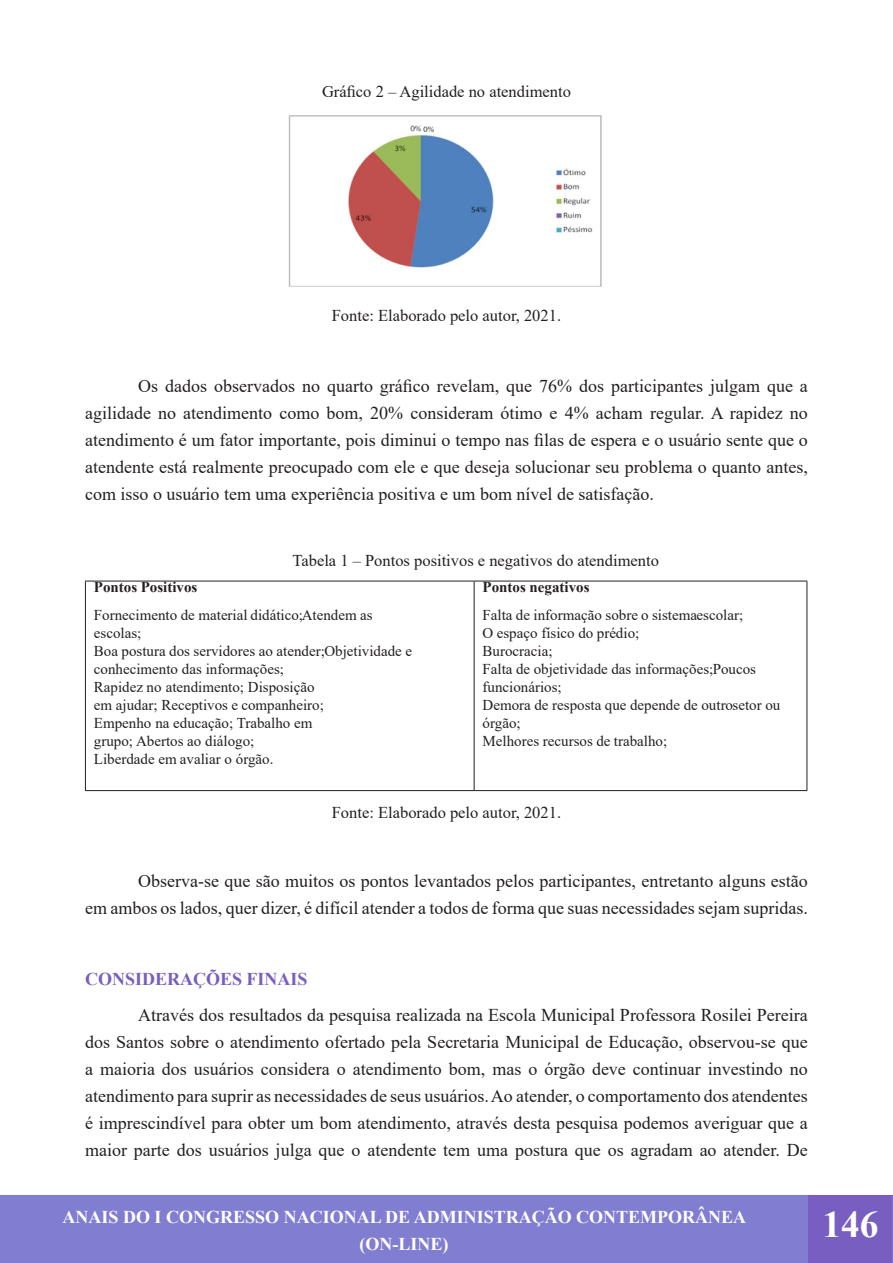
<style>
.page{position:relative;width:893px;height:1263px;background:#fff}
.page>*{position:absolute;margin:0;border:0;box-sizing:border-box;transform-origin:0 0}
.t1{font:700 37.5px "Times New Roman";color:#fff}
.t2{font:18px/27px "Times New Roman";color:#231f20;text-align:justify}
.t3{font:700 18px/27px "Times New Roman";color:#fff;text-align:center}
.t4{font:700 18px "Times New Roman";color:#785ec0}
.t5{font:16.5px "Times New Roman";color:#231f20}
.Table_Paragraph{font:15px/18px "Times New Roman";color:#231f20}
.Table_Paragraph-2{font:700 15px "Times New Roman";color:#231f20}
</style>
<div class="page">
<div style="left:0;top:1195px;width:808px;height:68px;background:#817ed1"></div>
<div style="left:809px;top:1196px;width:83px;height:66px;background:#785ec0"></div>
<div style="left:808px;top:1195px;width:85px;height:68px;border:2px solid #785ec0"></div>
<div style="left:29px;top:1195px;width:750px;height:68px;background:#817ed1"></div>
<svg style="left:892px;top:1196px;width:1px;height:67px"></svg>
<img style="left:288px;top:115px;width:314px;height:172px">
<hr style="left:85px;top:581px;width:389px;height:1px;background:#231f20">
<hr style="left:85px;top:581px;width:1px;height:209px;background:#231f20">
<hr style="left:474px;top:581px;width:333px;height:1px;background:#231f20">
<hr style="left:474px;top:581px;width:1px;height:209px;background:#231f20">
<hr style="left:806px;top:581px;width:1px;height:209px;background:#231f20">
<hr style="left:85px;top:790px;width:389px;height:1px;background:#231f20">
<hr style="left:474px;top:790px;width:333px;height:1px;background:#231f20">
<p class="t5" style="left:322px;top:80px;width:250px">Gráfico 2 – Agilidade no atendimento</p>
<p class="t5" style="left:332px;top:303px;width:231px">Fonte: Elaborado pelo autor, 2021.</p>
<p class="t2" style="left:85px;top:372px;width:724px;text-indent:53px">Os dados observados no quarto gráfico revelam, que 76% dos participantes julgam que a agilidade no atendimento como bom, 20% consideram ótimo e 4% acham regular. A rapidez no atendimento é um fator importante, pois diminui o tempo nas filas de espera e o usuário sente que o atendente está realmente preocupado com ele e que deseja solucionar seu problema o quanto antes, com isso o usuário tem uma experiência positiva e um bom nível de satisfação.</p>
<p class="t5" style="left:292px;top:549px;width:368px">Tabela 1 – Pontos positivos e negativos do atendimento</p>
<p class="Table_Paragraph-2" style="left:94px;top:576px;width:105px">Pontos Positivos</p>
<p class="Table_Paragraph" style="left:94px;top:605px;width:280px">Fornecimento de material didático; Atendem as escolas;</p>
<p class="Table_Paragraph" style="left:94px;top:641px;width:320px">Boa postura dos servidores ao atender; Objetividade e conhecimento das informações;</p>
<p class="Table_Paragraph" style="left:94px;top:677px;width:232px">Rapidez no atendimento; Disposição em ajudar; Receptivos e companheiro; Empenho na educação; Trabalho em grupo; Abertos ao diálogo;</p>
<p class="Table_Paragraph" style="left:94px;top:749px;width:181px">Liberdade em avaliar o órgão.</p>
<p class="Table_Paragraph-2" style="left:483px;top:576px;width:109px">Pontos negativos</p>
<p class="Table_Paragraph" style="left:483px;top:605px;width:262px">Falta de informação sobre o sistema escolar;</p>
<p class="Table_Paragraph" style="left:483px;top:623px;width:158px">O espaço físico do prédio;<br>Burocracia;</p>
<p class="Table_Paragraph" style="left:483px;top:659px;width:275px">Falta de objetividade das informações; Poucos funcionários;</p>
<p class="Table_Paragraph" style="left:483px;top:695px;width:299px">Demora de resposta que depende de outro setor ou órgão;</p>
<p class="Table_Paragraph" style="left:483px;top:731px;width:186px">Melhores recursos de trabalho;</p>
<p class="t5" style="left:332px;top:801px;width:231px">Fonte: Elaborado pelo autor, 2021.</p>
<p class="t2" style="left:85px;top:867px;width:724px;text-align:right">Observa-se que são muitos os pontos levantados pelos participantes, entretanto alguns estão<br>em ambos os lados, quer dizer, é difícil atender a todos de forma que suas necessidades sejam supridas.</p>
<p class="t4" style="left:85px;top:966px;width:224px">CONSIDERAÇÕES FINAIS</p>
<p class="t2" style="left:85px;top:1000px;width:724px;text-indent:53px">Através dos resultados da pesquisa realizada na Escola Municipal Professora Rosilei Pereira dos Santos sobre o atendimento ofertado pela Secretaria Municipal de Educação, observou-se que a maioria dos usuários considera o atendimento bom, mas o órgão deve continuar investindo no atendimento para suprir as necessidades de seus usuários. Ao atender, o comportamento dos atendentes é imprescindível para obter um bom atendimento, através desta pesquisa podemos averiguar que a maior parte dos usuários julga que o atendente tem uma postura que os agradam ao atender. De</p>
<p class="t3" style="left:63px;top:1202px;width:685px">ANAIS DO I CONGRESSO NACIONAL DE ADMINISTRAÇÃO CONTEMPORÂNEA (ON-LINE)</p>
<h1 class="t1" style="left:822px;top:1197px;width:58px">146</h1>
</div>
